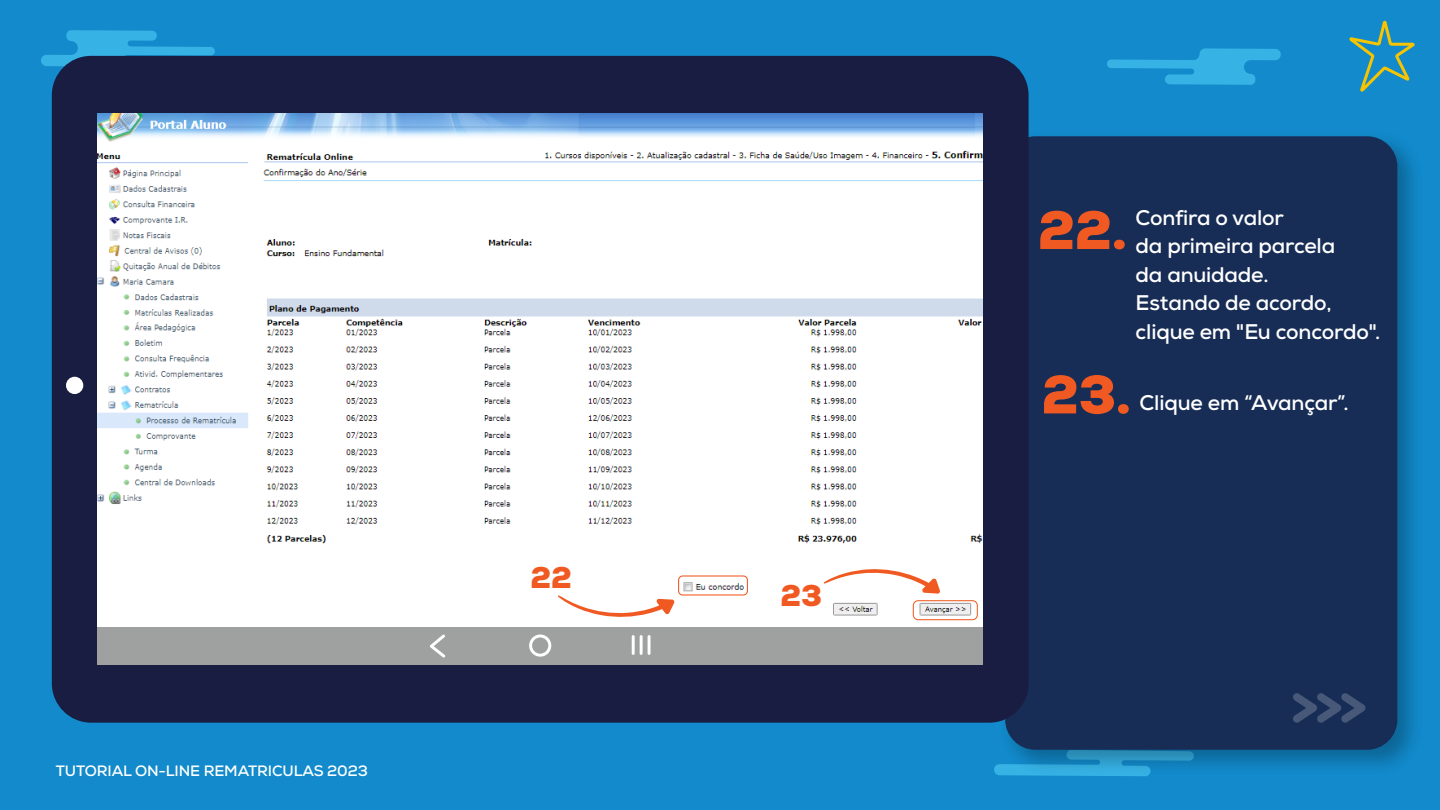
<style>
.page{position:relative;width:1440px;height:810px;background:#128acb}
.page>*{position:absolute;margin:0;border:0;box-sizing:border-box;transform-origin:0 0}
.t1{font:900 54px "Nexa";color:#f05a22}
.t2{font:900 30px "Nexa";color:#f05a22}
.t3{font:700 21.15px/28.5px "Nexa";letter-spacing:-.01em;color:#fff}
.t4{font:700 15px "Nexa";letter-spacing:-.01em;color:#fff}
</style>
<div class="page">
<svg style="left:41px;top:30px;width:174px;height:37px"></svg>
<img style="left:994px;top:136px;width:421px;height:640px">
<div style="left:1005px;top:136px;width:392px;height:614px;background:#172d56;border-radius:30px"></div>
<svg style="left:1293px;top:693px;width:72px;height:30px"></svg>
<svg style="left:1107px;top:48px;width:174px;height:37px"></svg>
<div style="left:52px;top:56px;width:977px;height:667px;background:#181d41;border-radius:39px"></div>
<div style="left:66px;top:377px;width:17px;height:17px;background:#fff;border-radius:50%"></div>
<div style="left:98px;top:627px;width:885px;height:38px;background:#9fa0a0"></div>
<svg style="left:529px;top:635px;width:22px;height:22px"></svg>
<hr style="left:632px;top:635px;width:3px;height:20px;background:#fff">
<hr style="left:640px;top:635px;width:3px;height:20px;background:#fff">
<hr style="left:648px;top:635px;width:3px;height:20px;background:#fff">
<svg style="left:430px;top:634px;width:15px;height:24px"></svg>
<img style="left:98px;top:113px;width:885px;height:508px">
<div style="left:158px;top:498px;width:118px;height:17px;background:#fff"></div>
<div style="left:158px;top:528px;width:118px;height:18px;background:#fff"></div>
<div style="left:869px;top:264px;width:114px;height:339px;background:#fffdff"></div>
<svg style="left:823px;top:568px;width:117px;height:26px"></svg>
<svg style="left:558px;top:595px;width:117px;height:23px"></svg>
<img style="left:827px;top:598px;width:152px;height:27px">
<div style="left:913px;top:600px;width:65px;height:20px;border:1px solid #f05a22;border-radius:5px"></div>
<div style="left:678px;top:575px;width:70px;height:21px;border:1px solid #f05a22;border-radius:4px"></div>
<div style="left:605px;top:194px;width:222px;height:38px;background:#fff"></div>
<div style="left:301px;top:225px;width:160px;height:24px;background:#fff"></div>
<div style="left:537px;top:228px;width:160px;height:24px;background:#fff"></div>
<svg style="left:1349px;top:21px;width:66px;height:71px"></svg>
<p class="t4" style="left:56px;top:762px;width:314px">TUTORIAL ON-LINE REMATRICULAS 2023</p>
<h2 class="t2" style="left:531px;top:558px;width:43px">22</h2>
<h2 class="t2" style="left:781px;top:576px;width:43px">23</h2>
<h1 class="t1" style="left:1038px;top:195px;width:91px">22.</h1>
<p class="t3" style="left:1136px;top:203px;width:246px">Confira o valor<br>da primeira parcela<br>da anuidade.<br>Estando de acordo, clique em "Eu concordo".</p>
<h1 class="t1" style="left:1042px;top:360px;width:91px">23.</h1>
<p class="t3" style="left:1139px;top:389px;width:211px">Clique em “Avançar”.</p>
</div>
